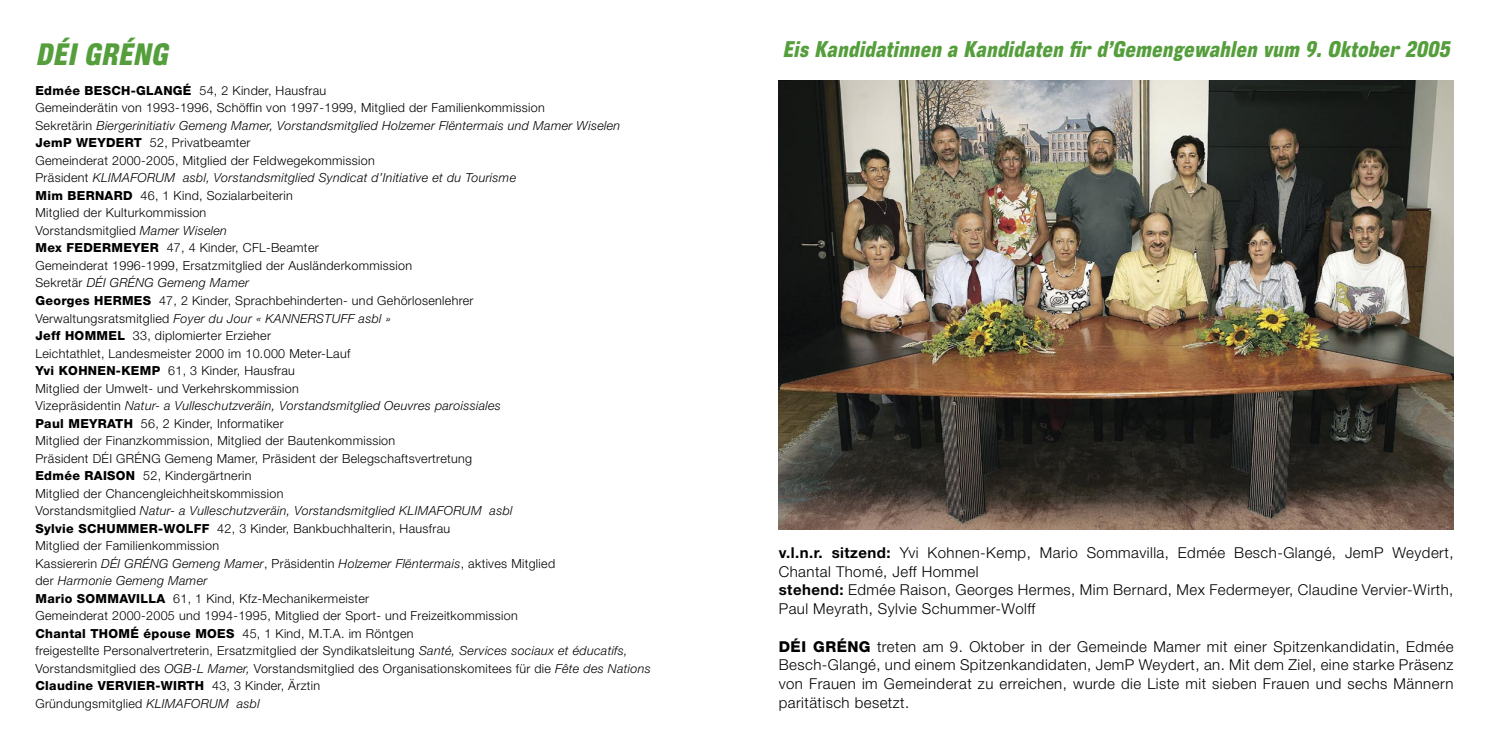
<style>
.page{position:relative;width:1489px;height:745px;background:#fff}
.page>*{position:absolute;margin:0;border:0;box-sizing:border-box;transform-origin:0 0}
.t1{font:italic 37.5px "Corpus Gothic";color:#559e3c}
.t2{font:italic 27.5px "Corpus Gothic";color:#559e3c}
.t3{font:300 15px/18.8px "Helvetica Neue";letter-spacing:.03em;color:#000}
.t4{font:300 12.5px "Helvetica Neue";letter-spacing:.025em;color:#000}
.t5{font:italic 300 12.5px "Helvetica Neue";letter-spacing:.025em;color:#000}
.t6{font:800 12.5px "Helvetica Neue";letter-spacing:.025em;color:#000}
.s1{font-weight:800}
.s2{font-style:normal}
.s3{font-style:italic}
.s4{font-weight:300}
.s5{font-weight:700}
</style>
<div class="page">
<img style="left:778px;top:80px;width:675px;height:449px">
<p class="t1" style="left:35px;top:35px;width:134px">DÉI GRÉNG</p>
<p class="t4" style="left:35px;top:83px;width:292px"><span class="s1">Edmée BESCH-GLANGÉ</span> 54, 2 Kinder, Hausfrau</p>
<p class="t4" style="left:35px;top:100px;width:511px">Gemeinderätin von 1993-1996, Schöffin von 1997-1999, Mitglied der Familienkommission</p>
<p class="t5" style="left:35px;top:118px;width:586px"><span class="s2">Sekretärin</span> Biergerinitiativ Gemeng Mamer, Vorstandsmitglied Holzemer Flëntermais und Mamer Wiselen</p>
<p class="t4" style="left:35px;top:135px;width:216px"><span class="s1">JemP WEYDERT</span> 52, Privatbeamter</p>
<p class="t4" style="left:35px;top:153px;width:341px">Gemeinderat 2000-2005, Mitglied der Feldwegekommission</p>
<p class="t5" style="left:35px;top:170px;width:482px"><span class="s2">Präsident</span> KLIMAFORUM asbl, Vorstandsmitglied Syndicat d’Initiative et du Tourisme</p>
<p class="t4" style="left:35px;top:188px;width:259px"><span class="s1">Mim BERNARD</span> 46, 1 Kind, Sozialarbeiterin</p>
<p class="t4" style="left:35px;top:205px;width:172px">Mitglied der Kulturkommission</p>
<p class="t4" style="left:35px;top:223px;width:193px">Vorstandsmitglied <span class="s3">Mamer Wiselen</span></p>
<p class="t4" style="left:35px;top:240px;width:285px"><span class="s1">Mex FEDERMEYER</span> 47, 4 Kinder, CFL-Beamter</p>
<p class="t4" style="left:35px;top:258px;width:378px">Gemeinderat 1996-1999, Ersatzmitglied der Ausländerkommission</p>
<p class="t5" style="left:35px;top:275px;width:215px"><span class="s2">Sekretär</span> DÉI GRÉNG Gemeng Mamer</p>
<p class="t4" style="left:35px;top:293px;width:439px"><span class="s1">Georges HERMES</span> 47, 2 Kinder, Sprachbehinderten- und Gehörlosenlehrer</p>
<p class="t5" style="left:35px;top:310px;width:357px"><span class="s2">Verwaltungsratsmitglied</span> Foyer du Jour « KANNERSTUFF asbl »</p>
<p class="t4" style="left:35px;top:328px;width:237px"><span class="s1">Jeff HOMMEL</span> 33, diplomierter Erzieher</p>
<p class="t4" style="left:35px;top:345px;width:316px">Leichtathlet, Landesmeister 2000 im 10.000 Meter-Lauf</p>
<p class="t4" style="left:35px;top:363px;width:261px"><span class="s1">Yvi KOHNEN-KEMP</span> 61, 3 Kinder, Hausfrau</p>
<p class="t4" style="left:35px;top:380px;width:265px">Mitglied der Umwelt- und Verkehrskommission</p>
<p class="t5" style="left:35px;top:398px;width:467px"><span class="s2">Vizepräsidentin</span> Natur- a Vulleschutzveräin, Vorstandsmitglied Oeuvres paroissiales</p>
<p class="t4" style="left:35px;top:415px;width:250px"><span class="s1">Paul MEYRATH</span> 56, 2 Kinder, Informatiker</p>
<p class="t4" style="left:35px;top:433px;width:361px">Mitglied der Finanzkommission, Mitglied der Bautenkommission</p>
<p class="t4" style="left:35px;top:450px;width:438px">Präsident DÉI GRÉNG Gemeng Mamer, Präsident der Belegschaftsvertretung</p>
<p class="t4" style="left:35px;top:468px;width:218px"><span class="s1">Edmée RAISON</span> 52, Kindergärtnerin</p>
<p class="t4" style="left:35px;top:485px;width:249px">Mitglied der Chancengleichheitskommission</p>
<p class="t5" style="left:35px;top:503px;width:478px"><span class="s2">Vorstandsmitglied</span> Natur- a Vulleschutzveräin, Vorstandsmitglied KLIMAFORUM asbl</p>
<p class="t4" style="left:35px;top:520px;width:416px"><span class="s1">Sylvie SCHUMMER-WOLFF</span> 42, 3 Kinder, Bankbuchhalterin, Hausfrau</p>
<p class="t4" style="left:35px;top:538px;width:185px">Mitglied der Familienkommission</p>
<p class="t4" style="left:35px;top:555px;width:521px">Kassiererin <span class="s3">DÉI GRÉNG Gemeng Mamer</span>, Präsidentin <span class="s3">Holzemer Flëntermais</span>, aktives Mitglied</p>
<p class="t5" style="left:35px;top:573px;width:173px"><span class="s2">der</span> Harmonie Gemeng Mamer</p>
<p class="t4" style="left:35px;top:590px;width:335px"><span class="s1">Mario SOMMAVILLA</span> 61, 1 Kind, Kfz-Mechanikermeister</p>
<p class="t4" style="left:35px;top:608px;width:484px">Gemeinderat 2000-2005 und 1994-1995, Mitglied der Sport- und Freizeitkommission</p>
<p class="t4" style="left:35px;top:625px;width:379px"><span class="s1">Chantal THOMÉ épouse MOES</span> 45, 1 Kind, M.T.A. im Röntgen</p>
<p class="t4" style="left:35px;top:643px;width:593px">freigestellte Personalvertreterin, Ersatzmitglied der Syndikatsleitung <span class="s3">Santé, Services sociaux et éducatifs,</span></p>
<p class="t4" style="left:35px;top:660px;width:617px">Vorstandsmitglied des <span class="s3">OGB-L Mamer,</span> Vorstandsmitglied des Organisationskomitees für die <span class="s3">Fête des Nations</span></p>
<p class="t6" style="left:35px;top:678px;width:286px">Claudine VERVIER-WIRTH <span class="s4">43, 3 Kinder, Ärztin</span></p>
<p class="t4" style="left:35px;top:695px;width:226px">Gründungsmitglied <span class="s3">KLIMAFORUM asbl</span></p>
<p class="t2" style="left:782px;top:35px;width:668px">Eis Kandidatinnen a Kandidaten fir d’Gemengewahlen vum 9. Oktober 2005</p>
<p class="t3" style="left:778px;top:542px;width:676px"><span class="s5">v.l.n.r. sitzend:</span> Yvi Kohnen-Kemp, Mario Sommavilla, Edmée Besch-Glangé, JemP Weydert,<br>Chantal Thomé, Jeff Hommel</p>
<p class="t3" style="left:778px;top:580px;width:676px"><span class="s5">stehend:</span> Edmée Raison, Georges Hermes, Mim Bernard, Mex Federmeyer, Claudine Vervier-Wirth,<br>Paul Meyrath, Sylvie Schummer-Wolff</p>
<p class="t3" style="left:778px;top:636px;width:676px"><span class="s1">DÉI GRÉNG</span> treten am 9. Oktober in der Gemeinde Mamer mit einer Spitzenkandidatin, Edmée</p>
<p class="t3" style="left:778px;top:655px;width:676px;text-align:justify">Besch-Glangé, und einem Spitzenkandidaten, JemP Weydert, an. Mit dem Ziel, eine starke Präsenz von Frauen im Gemeinderat zu erreichen, wurde die Liste mit sieben Frauen und sechs Männern paritätisch besetzt.</p>
</div>
